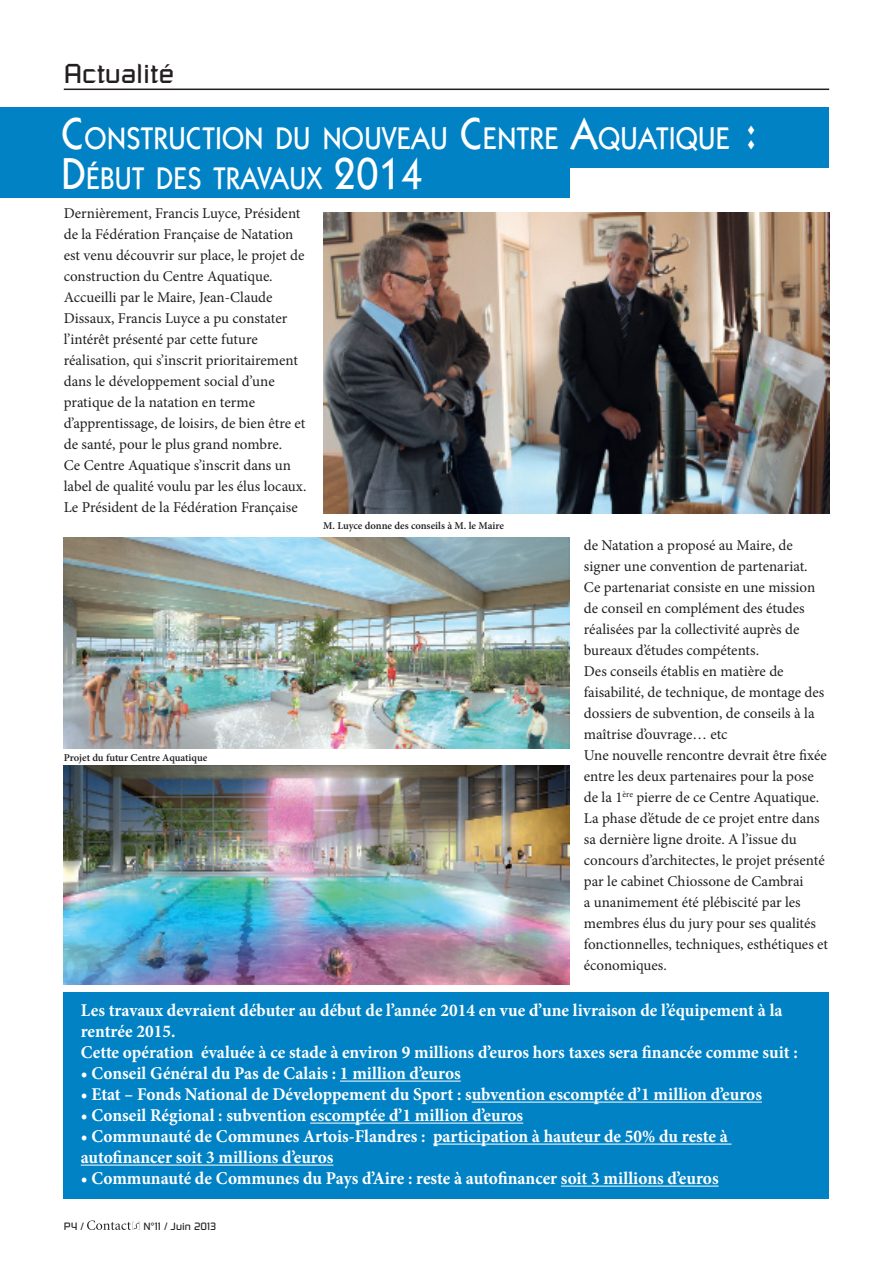
<style>
.page{position:relative;width:893px;height:1263px;background:#fff}
.page>*{position:absolute;margin:0;border:0;box-sizing:border-box;transform-origin:0 0}
.t1{font:500 31.5px/40.5px "Itc Kabel";letter-spacing:.015em;color:#fff;scale:.9 1}
.t2{font:27px "Russell Square";color:#231f20}
.t3{font:700 18px/21px "Minion Pro";color:#fff;scale:.96 1}
.t4{font:15px/21px "Minion Pro";letter-spacing:-.005em;color:#231f20}
.t5{font:600 10.5px "Minion Pro";color:#231f20}
.t6{font:10.5px "Russell Square";color:#231f20}
.s1{font-size:45px}
.s2{font-size:54px}
</style>
<div class="page">
<hr style="left:64px;top:89px;width:765px;height:1px;background:#231f20">
<div style="left:0;top:108px;width:829px;height:90px;background:#0082c5"></div>
<div style="left:570px;top:168px;width:259px;height:34px;background:#fff"></div>
<img style="left:64px;top:765px;width:506px;height:219px">
<img style="left:323px;top:213px;width:506px;height:301px">
<svg style="left:87px;top:1220px;width:53px;height:10px"></svg>
<div style="left:64px;top:992px;width:765px;height:207px;background:#0082c5"></div>
<hr style="left:340px;top:1081px;width:121px;height:1px;background:#fff">
<hr style="left:472px;top:1102px;width:290px;height:1px;background:#fff">
<hr style="left:310px;top:1123px;width:213px;height:1px;background:#fff">
<hr style="left:433px;top:1144px;width:299px;height:1px;background:#fff">
<hr style="left:81px;top:1165px;width:252px;height:1px;background:#fff">
<hr style="left:561px;top:1186px;width:158px;height:1px;background:#fff">
<img style="left:64px;top:537px;width:506px;height:211px">
<h2 class="t2" style="left:64px;top:57px;width:112px">Actualité</h2>
<h1 class="t1" style="left:62px;top:118px;width:775px"><span class="s1">C</span>ONSTRUCTION DU NOUVEAU <span class="s1">C</span>ENTRE <span class="s1">A</span>QUATIQUE <span class="s2">:<br></span><span class="s1">D</span>ÉBUT DES TRAVAUX <span class="s1">2014</span></h1>
<p class="t4" style="left:64px;top:203px;width:244px">Dernièrement, Francis Luyce, Président de la Fédération Française de Natation est venu découvrir sur place, le projet de construction du Centre Aquatique.<br>Accueilli par le Maire, Jean-Claude Dissaux, Francis Luyce a pu constater l’intérêt présenté par cette future réalisation, qui s’inscrit prioritairement dans le développement social d’une pratique de la natation en terme d’apprentissage, de loisirs, de bien être et de santé, pour le plus grand nombre.<br>Ce Centre Aquatique s’inscrit dans un label de qualité voulu par les élus locaux.<br>Le Président de la Fédération Française</p>
<p class="t4" style="left:584px;top:535px;width:246px">de Natation a proposé au Maire, de signer une convention de partenariat.<br>Ce partenariat consiste en une mission de conseil en complément des études réalisées par la collectivité auprès de bureaux d’études compétents.<br>Des conseils établis en matière de faisabilité, de technique, de montage des dossiers de subvention, de conseils à la maîtrise d’ouvrage… etc<br>Une nouvelle rencontre devrait être fixée entre les deux partenaires pour la pose de la 1<sup>ère</sup> pierre de ce Centre Aquatique.<br>La phase d’étude de ce projet entre dans sa dernière ligne droite. A l’issue du concours d’architectes, le projet présenté par le cabinet Chiossone de Cambrai<br>a unanimement été plébiscité par les membres élus du jury pour ses qualités fonctionnelles, techniques, esthétiques et économiques.</p>
<p class="t5" style="left:323px;top:518px;width:182px">M. Luyce donne des conseils à M. le Maire</p>
<p class="t5" style="left:64px;top:750px;width:145px">Projet du futur Centre Aquatique</p>
<p class="t3" style="left:81px;top:1000px;width:748px">Les travaux devraient débuter au début de l’année 2014 en vue d’une livraison de l’équipement à la rentrée 2015.<br>Cette opération évaluée à ce stade à environ 9 millions d’euros hors taxes sera financée comme suit :</p>
<p class="t3" style="left:81px;top:1063px;width:397px">• Conseil Général du Pas de Calais : 1 million d’euros</p>
<p class="t3" style="left:81px;top:1084px;width:711px">• Etat – Fonds National de Développement du Sport : subvention escomptée d’1 million d’euros</p>
<p class="t3" style="left:81px;top:1105px;width:462px">• Conseil Régional : subvention escomptée d’1 million d’euros</p>
<p class="t3" style="left:81px;top:1126px;width:675px">• Communauté de communes Artois-Flandres : participation à hauteur de 50% du reste à autofinancer soit 3 millions d’euros</p>
<p class="t3" style="left:81px;top:1168px;width:666px">• Communauté de c ommunes du Pays d’Aire : reste à autofinancer soit 3 millions d’euros</p>
<p class="t6" style="left:64px;top:1220px;width:21px">P4 /</p>
<p class="t6" style="left:143px;top:1220px;width:74px">N°11 / Juin 2013</p>
</div>
